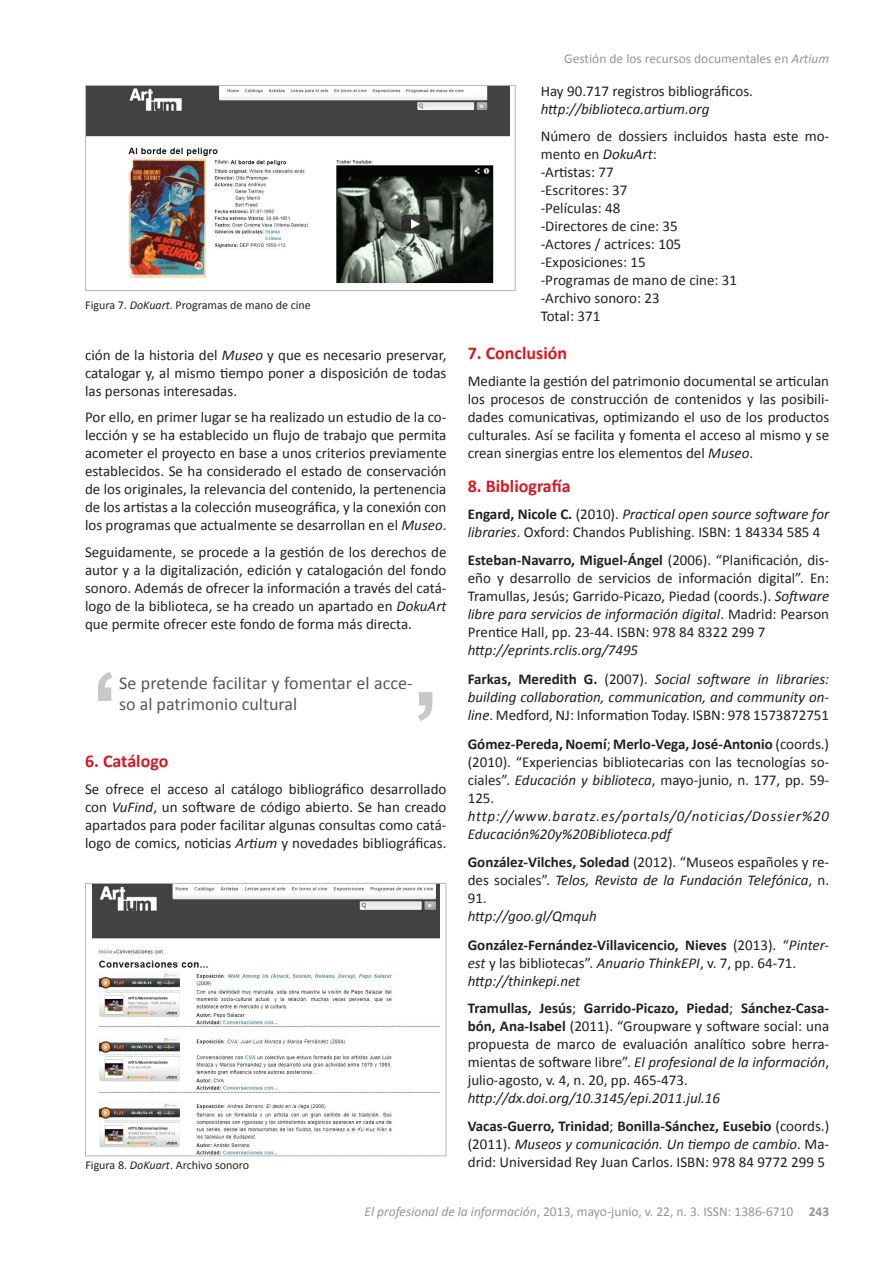
<style>
.page{position:relative;width:893px;height:1263px;background:#fff}
.page>*{position:absolute;margin:0;border:0;box-sizing:border-box;transform-origin:0 0}
.t1{font:18px/21.6px "Calibri";color:#57585a}
.t2{font:700 18px "Calibri";color:#d7171f}
.t3{font:15px/18px "Calibri";color:#231f20;text-align:justify}
.t4{font:italic 15px/18px "Calibri";color:#231f20}
.t5{font:700 15px/28.7px "Calibri";color:#231f20}
.t6{font:italic 15px/18px "Calibri";letter-spacing:.05em;color:#231f20}
.t7{font:13.5px "Calibri";color:#939598}
.t8{font:12px "Calibri";color:#231f20}
.s1{font-style:italic}
.s2{font-weight:700}
.s3{font-weight:700;font-style:normal}
.s4{font-style:normal}
.s5{font-weight:400;font-style:italic}
.s6{font-weight:400}
</style>
<div class="page">
<img style="left:87px;top:87px;width:423px;height:197px">
<div style="left:85px;top:85px;width:431px;height:206px;border:1px solid #b5b7bb"></div>
<img style="left:92px;top:885px;width:347px;height:269px">
<div style="left:85px;top:883px;width:361px;height:273px;border:1px solid #b5b7bb"></div>
<svg style="left:418px;top:692px;width:14px;height:29px"></svg>
<svg style="left:98px;top:672px;width:14px;height:29px"></svg>
<p class="t8" style="left:85px;top:298px;width:227px">Figura 7. <span class="s1">DoKuart</span>. Programas de mano de cine</p>
<p class="t3" style="left:85px;top:346px;width:363px">ción de la historia del <span class="s1">Museo</span> y que es necesario preservar, catalogar y, al mismo tiempo poner a disposición de todas las personas interesadas.</p>
<p class="t3" style="left:85px;top:408px;width:363px">Por ello, en primer lugar se ha realizado un estudio de la co&shy;lección y se ha establecido un flujo de trabajo que permita acometer el proyecto en base a unos criterios previamente establecidos. Se ha considerado el estado de conservación de los originales, la relevancia del contenido, la pertenencia de los artistas a la colección museográfica, y la conexión con los programas que actualmente se desarrollan en el <span class="s1">Museo</span>.</p>
<p class="t3" style="left:85px;top:543px;width:363px">Seguidamente, se procede a la gestión de los derechos de autor y a la digitalización, edición y catalogación del fondo sonoro. Además de ofrecer la información a través del catá&shy;logo de la biblioteca, se ha creado un apartado en <span class="s1">DokuArt </span>que permite ofrecer este fondo de forma más directa.</p>
<p class="t1" style="left:119px;top:672px;width:295px">Se pretende facilitar y fomentar el acce&shy;so al patrimonio cultural</p>
<p class="t2" style="left:85px;top:750px;width:85px">6. Catálogo</p>
<p class="t3" style="left:85px;top:780px;width:363px">Se ofrece el acceso al catálogo bibliográfico desarrollado con <span class="s1">VuFind</span>, un software de código abierto. Se han creado apartados para poder facilitar algunas consultas como catá&shy;logo de comics, noticias <span class="s1">Artium</span> y novedades bibliográficas.</p>
<p class="t8" style="left:85px;top:1157px;width:165px">Figura 8. <span class="s1">DoKuart</span>. Archivo sonoro</p>
<p class="t7" style="left:564px;top:50px;width:266px">Gestión de los recursos documentales en <span class="s1">Artium</span></p>
<p class="t3" style="left:541px;top:82px;width:214px">Hay 90.717 registros bibliográficos.</p>
<p class="t4" style="left:541px;top:100px;width:170px">http://biblioteca.artium.org</p>
<p class="t3" style="left:541px;top:127px;width:290px;text-align:left">Número de dossiers incluidos hasta este mo&shy;mento en <span class="s1">DokuArt</span>:<br>-Artistas: 77<br>-Escritores: 37<br>-Películas: 48<br>-Directores de cine: 35<br>-Actores / actrices: 105<br>-Exposiciones: 15<br>-Programas de mano de cine: 31<br>-Archivo sonoro: 23<br>Total: 371</p>
<p class="t2" style="left:468px;top:342px;width:101px">7. Conclusión</p>
<p class="t3" style="left:468px;top:372px;width:363px">Mediante la gestión del patrimonio documental se articulan los procesos de construcción de contenidos y las posibili&shy;dades comunicativas, optimizando el uso de los productos culturales. Así se facilita y fomenta el acceso al mismo y se crean sinergias entre los elementos del <span class="s1">Museo</span>.</p>
<p class="t2" style="left:468px;top:475px;width:104px">8. Bibliografía</p>
<p class="t3" style="left:468px;top:505px;width:363px"><span class="s2">Engard, Nicole C.</span> (2010). <span class="s1">Practical open source software for libraries</span>. Oxford: Chandos Publishing. ISBN: 1 84334 585 4</p>
<p class="t3" style="left:468px;top:551px;width:363px"><span class="s2">Esteban-Navarro, Miguel-Ángel</span> (2006). “Planificación, dis&shy;eño y desarrollo de servicios de información digital”. En:<br>Tramullas, Jesús; Garrido-Picazo, Piedad (coords.). <span class="s1">Software libre para servicios de información digital</span>. Madrid: Pearson Prentice Hall, pp. 23-44. ISBN: 978 84 8322 299 7</p>
<p class="t4" style="left:468px;top:636px;width:363px;line-height:28.7px">http://eprints.rclis.org/7495<br><span class="s3">Farkas, Meredith G.</span> <span class="s4">(2007).</span> Social software in libraries:</p>
<p class="t4" style="left:468px;top:688px;width:363px">building collaboration, communication, and community on&shy;line<span class="s4">. Medford, NJ: Information Today. ISBN: 978 1573872751</span></p>
<p class="t3" style="left:468px;top:735px;width:363px"><span class="s2">Gómez-Pereda, Noemí</span>; <span class="s2">Merlo-Vega, José-Antonio</span> (coords.) (2010). “Experiencias bibliotecarias con las tecnologías so&shy;ciales”. <span class="s1">Educación y biblioteca</span>, mayo-junio, n. 177, pp. 59- 125.</p>
<p class="t6" style="left:468px;top:806px;width:363px">http://www.baratz.es/portals/0/noticias/Dossier%20<br>Educación%20y%20Biblioteca.pdf</p>
<p class="t3" style="left:468px;top:853px;width:363px"><span class="s2">González-Vilches, Soledad</span> (2012). “Museos españoles y re&shy;des sociales”. <span class="s1">Telos, Revista de la Fundación Telefónica</span>, n.<br>91.</p>
<p class="t5" style="left:468px;top:902px;width:363px"><span class="s5">http://goo.gl/Qmquh<br></span>González-Fernández-Villavicencio, Nieves <span class="s6">(2013). “</span><span class="s5">Pinter-</span></p>
<p class="t4" style="left:468px;top:953px;width:330px">est <span class="s4">y las bibliotecas”.</span> Anuario ThinkEPI<span class="s4">, v. 7, pp. 64-71. </span>http://thinkepi.net</p>
<p class="t3" style="left:468px;top:999px;width:363px"><span class="s2">Tramullas, Jesús</span>; <span class="s2">Garrido-Picazo, Piedad</span>; <span class="s2">Sánchez-Casa&shy;bón, Ana-Isabel</span> (2011). “Groupware y software social: una propuesta de marco de evaluación analítico sobre herra&shy;mientas de software libre”. <span class="s1">El profesional de la información</span>, julio-agosto, v. 4, n. 20, pp. 465-473.</p>
<p class="t5" style="left:468px;top:1083px;width:363px"><span class="s5">http://dx.doi.org/10.3145/epi.2011.jul.16<br></span>Vacas-Guerro, Trinidad<span class="s6">;</span> Bonilla-Sánchez, Eusebio <span class="s6">(coords.)</span></p>
<p class="t3" style="left:468px;top:1135px;width:363px">(2011). <span class="s1">Museos y comunicación. Un tiempo de cambio</span>. Ma&shy;drid: Universidad Rey Juan Carlos. ISBN: 978 84 9772 299 5</p>
<p class="t7" style="left:364px;top:1203px;width:466px"><span class="s1">El profesional de la información</span>, 2013, mayo-junio, v. 22, n. 3. ISSN: 1386-6710 <span class="s2">243</span></p>
</div>
